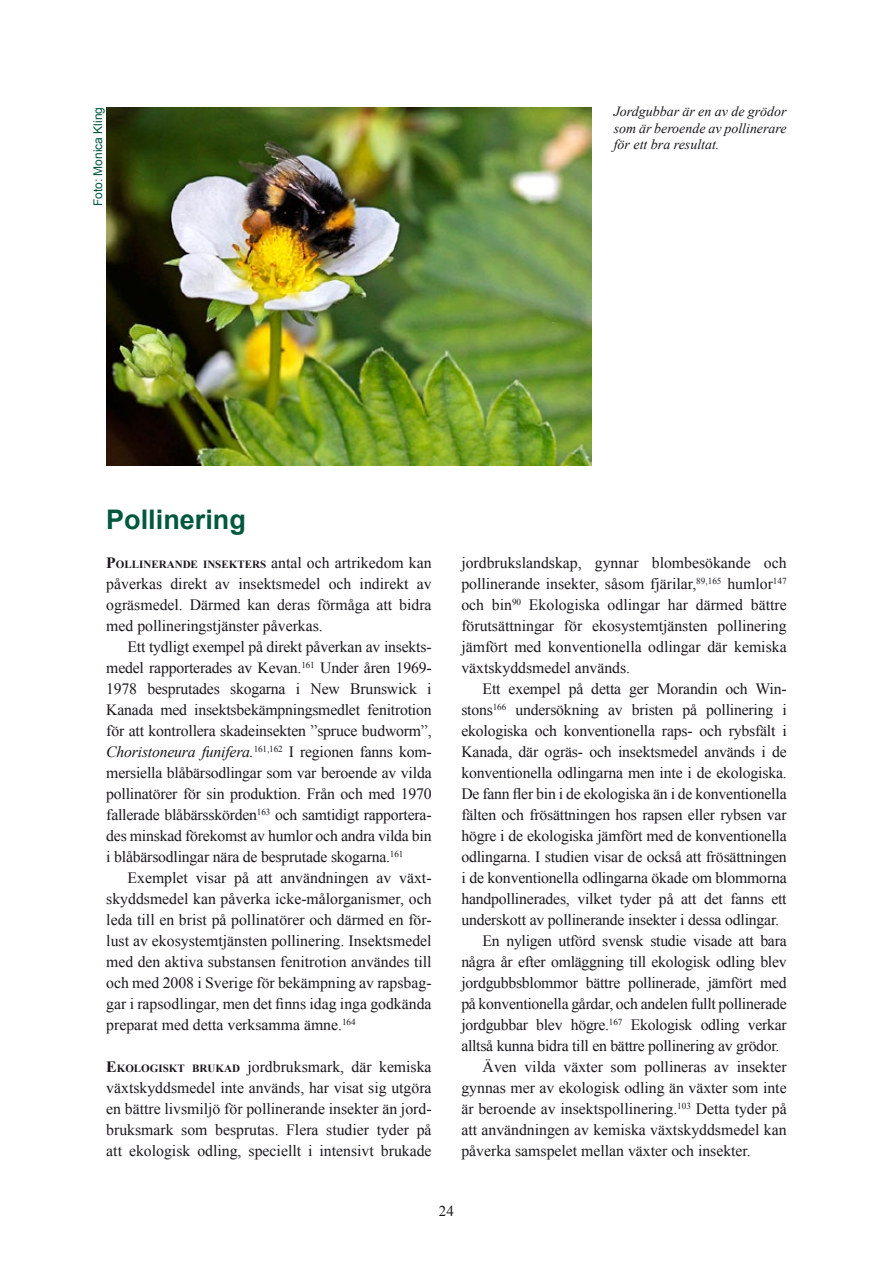
<style>
.page{position:relative;width:893px;height:1263px;background:#fff}
.page>*{position:absolute;margin:0;border:0;box-sizing:border-box;transform-origin:0 0}
.t1{font:700 27px "Arial";color:#00583e}
.t2{font:15.75px/21px "Times New Roman";letter-spacing:-.01em;color:#1a171c;text-align:justify}
.t3{font:15px "Times New Roman";color:#1a171c}
.t4{font:italic 13.95px/16.5px "Times New Roman";color:#1a171c;text-align:justify}
.t5{font:12px "Arial";color:#00583e}
.s1{font-weight:700}
.s2{font-weight:700;font-size:10.95px}
.s3{font-style:italic}
</style>
<div class="page">
<img style="left:106px;top:108px;width:485px;height:357px">
<p class="t5" style="left:90px;top:206px;width:101px;rotate:-90deg">Foto: Monica Kling</p>
<p class="t4" style="left:614px;top:103px;width:174px">Jordgubbar är en av de grödor som är beroende av pollinerare för ett bra resultat.</p>
<h1 class="t1" style="left:106px;top:502px;width:141px">Pollinering</h1>
<p class="t2" style="left:106px;top:552px;width:327px"><span class="s1">P</span><span class="s2">OLLINERANDE INSEKTERS</span> antal och artrikedom kan påverkas direkt av insektsmedel och indirekt av ogräsmedel. Därmed kan deras förmåga att bidra med pollineringstjänster påverkas.</p>
<p class="t2" style="left:106px;top:636px;width:327px;text-indent:21px">Ett tydligt exempel på direkt påverkan av insekts&shy;medel rapporterades av Kevan.<sup>161</sup> Under åren 1969- 1978 besprutades skogarna i New Brunswick i Kanada med insektsbekämpningsmedlet fenitrotion för att kontrollera skadeinsekten ”spruce budworm”, <span class="s3">Choristoneura funifera.</span><sup>161,162</sup> I regionen fanns kom&shy;mersiella blåbärsodlingar som var beroende av vilda pollinatörer för sin produktion. Från och med 1970 fallerade blåbärsskörden<sup>163</sup> och samtidigt rapportera&shy;des minskad förekomst av humlor och andra vilda bin i blåbärsodlingar nära de besprutade skogarna.<sup>161</sup></p>
<p class="t2" style="left:106px;top:867px;width:327px;text-indent:21px">Exemplet visar på att användningen av växt&shy;skyddsmedel kan påverka icke-målorganismer, och leda till en brist på pollinatörer och därmed en för&shy;lust av ekosystemtjänsten pollinering. Insektsmedel med den aktiva substansen fenitrotion användes till och med 2008 i Sverige för bekämpning av rapsbag&shy;gar i rapsodlingar, men det finns idag inga godkända preparat med detta verksamma ämne.<sup>164</sup></p>
<p class="t2" style="left:106px;top:1056px;width:327px"><span class="s1">E</span><span class="s2">KOLOGISKT BRUKAD</span> jordbruksmark, där kemiska växtskyddsmedel inte används, har visat sig utgöra en bättre livsmiljö för pollinerande insekter än jord&shy;bruksmark som besprutas. Flera studier tyder på att ekologisk odling, speciellt i intensivt brukade</p>
<p class="t2" style="left:461px;top:552px;width:327px">jordbrukslandskap, gynnar blombesökande och pollinerande insekter, såsom fjärilar,<sup>89,165</sup> humlor<sup>147 </sup>och bin<sup>90</sup> Ekologiska odlingar har därmed bättre förutsättningar för ekosystemtjänsten pollinering jämfört med konventionella odlingar där kemiska växtskyddsmedel används.</p>
<p class="t2" style="left:483px;top:678px;width:306px">Ett exempel på detta ger Morandin och Win-</p>
<p class="t2" style="left:461px;top:699px;width:327px">stons<sup>166</sup> undersökning av bristen på pollinering i</p>
<p class="t2" style="left:461px;top:720px;width:327px">ekologiska och konventionella raps- och rybsfält i</p>
<p class="t2" style="left:461px;top:741px;width:327px">Kanada, där ogräs- och insektsmedel används i de</p>
<p class="t2" style="left:461px;top:762px;width:327px">konventionella odlingarna men inte i de ekologiska.</p>
<p class="t2" style="left:461px;top:783px;width:327px">De fann fler bin i de ekologiska än i de konventionella</p>
<p class="t2" style="left:461px;top:804px;width:327px">fälten och frösättningen hos rapsen eller rybsen var</p>
<p class="t2" style="left:461px;top:825px;width:327px">högre i de ekologiska jämfört med de konventionella</p>
<p class="t2" style="left:461px;top:846px;width:327px">odlingarna. I studien visar de också att frösättningen</p>
<p class="t2" style="left:461px;top:867px;width:327px">i de konventionella odlingarna ökade om blommorna</p>
<p class="t2" style="left:461px;top:888px;width:327px">handpollinerades, vilket tyder på att det fanns ett</p>
<p class="t2" style="left:461px;top:909px;width:319px">underskott av pollinerande insekter i dessa odlingar.</p>
<p class="t2" style="left:483px;top:930px;width:306px">En nyligen utförd svensk studie visade att bara</p>
<p class="t2" style="left:461px;top:951px;width:327px">några år efter omläggning till ekologisk odling blev</p>
<p class="t2" style="left:461px;top:972px;width:327px">jordgubbsblommor bättre pollinerade, jämfört med</p>
<p class="t2" style="left:461px;top:993px;width:327px">på konventionella gårdar, och andelen fullt pollinerade</p>
<p class="t2" style="left:461px;top:1014px;width:327px">jordgubbar blev högre.<sup>167</sup> Ekologisk odling verkar</p>
<p class="t2" style="left:461px;top:1035px;width:320px">alltså kunna bidra till en bättre pollinering av grödor.</p>
<p class="t2" style="left:483px;top:1056px;width:305px">Även vilda växter som pollineras av insekter</p>
<p class="t2" style="left:461px;top:1077px;width:327px">gynnas mer av ekologisk odling än växter som inte</p>
<p class="t2" style="left:461px;top:1098px;width:327px">är beroende av insektspollinering.<sup>103</sup> Detta tyder på</p>
<p class="t2" style="left:461px;top:1119px;width:327px">att användningen av kemiska växtskyddsmedel kan</p>
<p class="t2" style="left:461px;top:1140px;width:291px">påverka samspelet mellan växter och insekter.</p>
<p class="t3" style="left:439px;top:1201px;width:16px">24</p>
</div>
